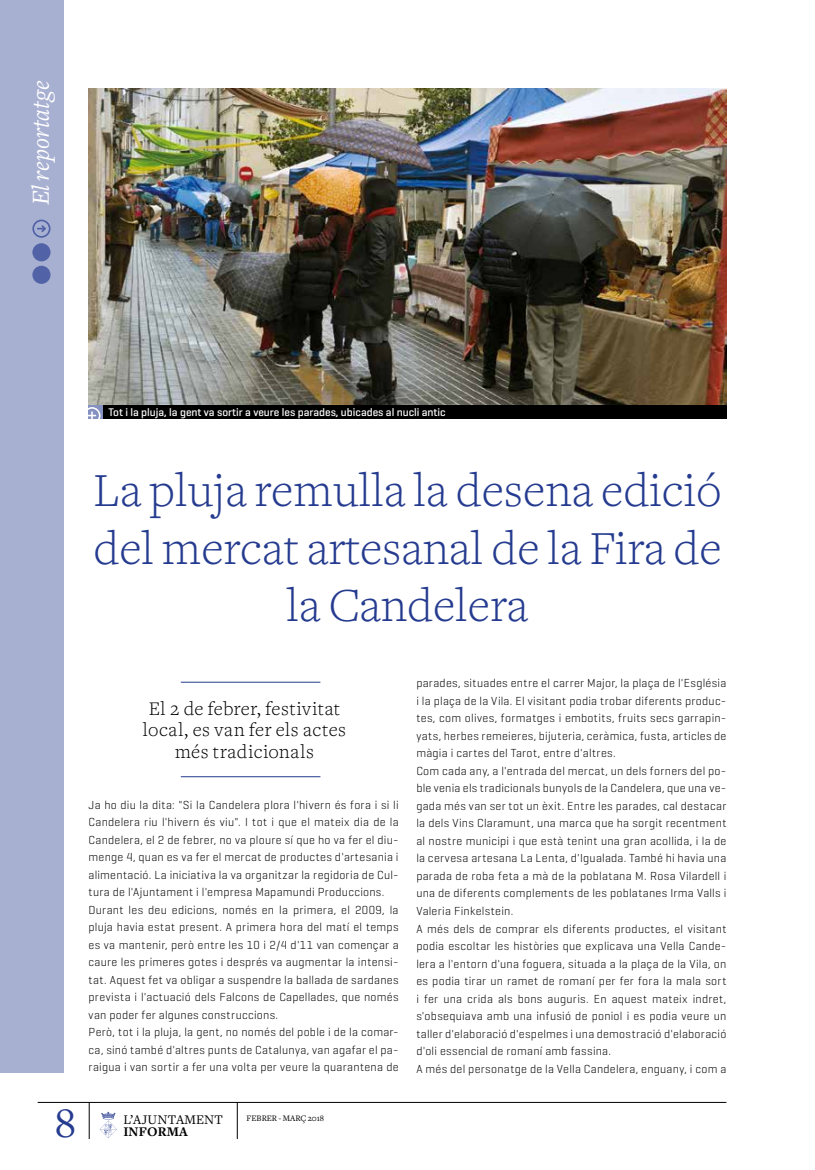
<style>
.page{position:relative;width:815px;height:1170px;background:#fff}
.page>*{position:absolute;margin:0;border:0;box-sizing:border-box;transform-origin:0 0}
.t1{font:300 49.25px/57.5px "Freight Text";color:#253b8f;text-align:center}
.t2{font:43.75px "Freight Text";color:#253b8f}
.t3{font:italic 25.25px "Freight Text";color:#fff}
.t4{font:300 20px/21.2px "Freight Text";letter-spacing:.03em;color:#000;text-align:center}
.t5{font:13.75px "Freight Text Pro";letter-spacing:.01em;color:#000}
.t6{font:700 13.75px "Freight Text Pro";letter-spacing:.01em;color:#000}
.t7{font:300 11.88px/17.5px "Geogrotesque";letter-spacing:.02em;color:#000}
.t8{font:500 11.25px "Geogrotesque";color:#fff}
.t9{font:8.75px "Freight Text";color:#000}
</style>
<div class="page">
<svg style="left:100px;top:1111px;width:17px;height:26px"></svg>
<hr style="left:89px;top:1102px;width:1px;height:36px;background:#000">
<hr style="left:237px;top:1102px;width:1px;height:36px;background:#000">
<hr style="left:38px;top:1102px;width:688px;height:1px;background:#000">
<div style="left:0;top:0;width:64px;height:1072px;background:#a8b0d2"></div>
<svg style="left:32px;top:219px;width:19px;height:19px"></svg>
<div style="left:32px;top:243px;width:19px;height:18px;background:#5162a6;border-radius:50%"></div>
<div style="left:32px;top:266px;width:19px;height:18px;background:#5162a6;border-radius:50%"></div>
<img style="left:89px;top:89px;width:637px;height:316px">
<div style="left:103px;top:405px;width:623px;height:13px;background:#000"></div>
<div style="left:89px;top:405px;width:14px;height:13px;background:#8591c0"></div>
<svg style="left:89px;top:407px;width:11px;height:11px"></svg>
<hr style="left:181px;top:681px;width:139px;height:1px;background:#253b8f">
<hr style="left:181px;top:776px;width:139px;height:1px;background:#253b8f">
<h3 class="t3" style="left:27px;top:205px;width:125px;rotate:-90deg">El reportatge</h3>
<p class="t8" style="left:109px;top:405px;width:339px">Tot i la pluja, la gent va sortir a veure les parades, ubicades al nucli antic</p>
<h1 class="t1" style="left:93px;top:461px;width:630px">La pluja remulla la desena edició del mercat artesanal de la Fira de la Candelera</h1>
<h3 class="t4" style="left:143px;top:698px;width:205px">El 2 de febrer, festivitat local, es van fer els actes més tradicionals</h3>
<h2 class="t2" style="left:55px;top:1098px;width:23px">8</h2>
<p class="t7" style="left:89px;top:795px;width:312px">Ja ho diu la dita: "Si la Candelera plora l'hivern és fora i si li Candelera riu l'hivern és viu". I tot i que el mateix dia de la Candelera, el 2 de febrer, no va ploure sí que ho va fer el diu&shy;menge 4, quan es va fer el mercat de productes d'artesania i alimentació. La iniciativa la va organitzar la regidoria de Cul&shy;tura de l'Ajuntament i l'empresa Mapamundi Produccions.<br>Durant les deu edicions, només en la primera, el 2009, la pluja havia estat present. A primera hora del matí el temps es va mantenir, però entre les 10 i 2/4 d'11 van començar a caure les primeres gotes i després va augmentar la intensi&shy;tat. Aquest fet va obligar a suspendre la ballada de sardanes prevista i l'actuació dels Falcons de Capellades, que només van poder fer algunes construccions.<br>Però, tot i la pluja, la gent, no només del poble i de la comar&shy;ca, sinó també d'altres punts de Catalunya, van agafar el pa&shy;raigua i van sortir a fer una volta per veure la quarantena de</p>
<p class="t5" style="left:123px;top:1109px;width:101px">L’AJUNTAMENT</p>
<p class="t9" style="left:247px;top:1113px;width:79px">FEBRER - MARÇ 2018</p>
<p class="t6" style="left:123px;top:1122px;width:66px">INFORMA</p>
<p class="t7" style="left:416px;top:674px;width:312px">parades, situades entre el carrer Major, la plaça de l'Església i la plaça de la Vila. El visitant podia trobar diferents produc&shy;tes, com olives, formatges i embotits, fruits secs garrapin&shy;yats, herbes remeieres, bijuteria, ceràmica, fusta, articles de màgia i cartes del Tarot, entre d'altres.<br>Com cada any, a l'entrada del mercat, un dels forners del po&shy;ble venia els tradicionals bunyols de la Candelera, que una ve&shy;gada més van ser tot un èxit. Entre les parades, cal destacar la dels Vins Claramunt, una marca que ha sorgit recentment al nostre municipi i que està tenint una gran acollida, i la de la cervesa artesana La Lenta, d'Igualada. També hi havia una parada de roba feta a mà de la poblatana M. Rosa Vilardell i una de diferents complements de les poblatanes Irma Valls i Valeria Finkelstein.<br>A més dels de comprar els diferents productes, el visitant podia escoltar les històries que explicava una Vella Cande&shy;lera a l'entorn d'una foguera, situada a la plaça de la Vila, on es podia tirar un ramet de romaní per fer fora la mala sort i fer una crida als bons auguris. En aquest mateix indret, s'obsequiava amb una infusió de poniol i es podia veure un taller d'elaboració d'espelmes i una demostració d'elaboració d'oli essencial de romaní amb fassina.<br>A més del personatge de la Vella Candelera, enguany, i com a</p>
</div>
